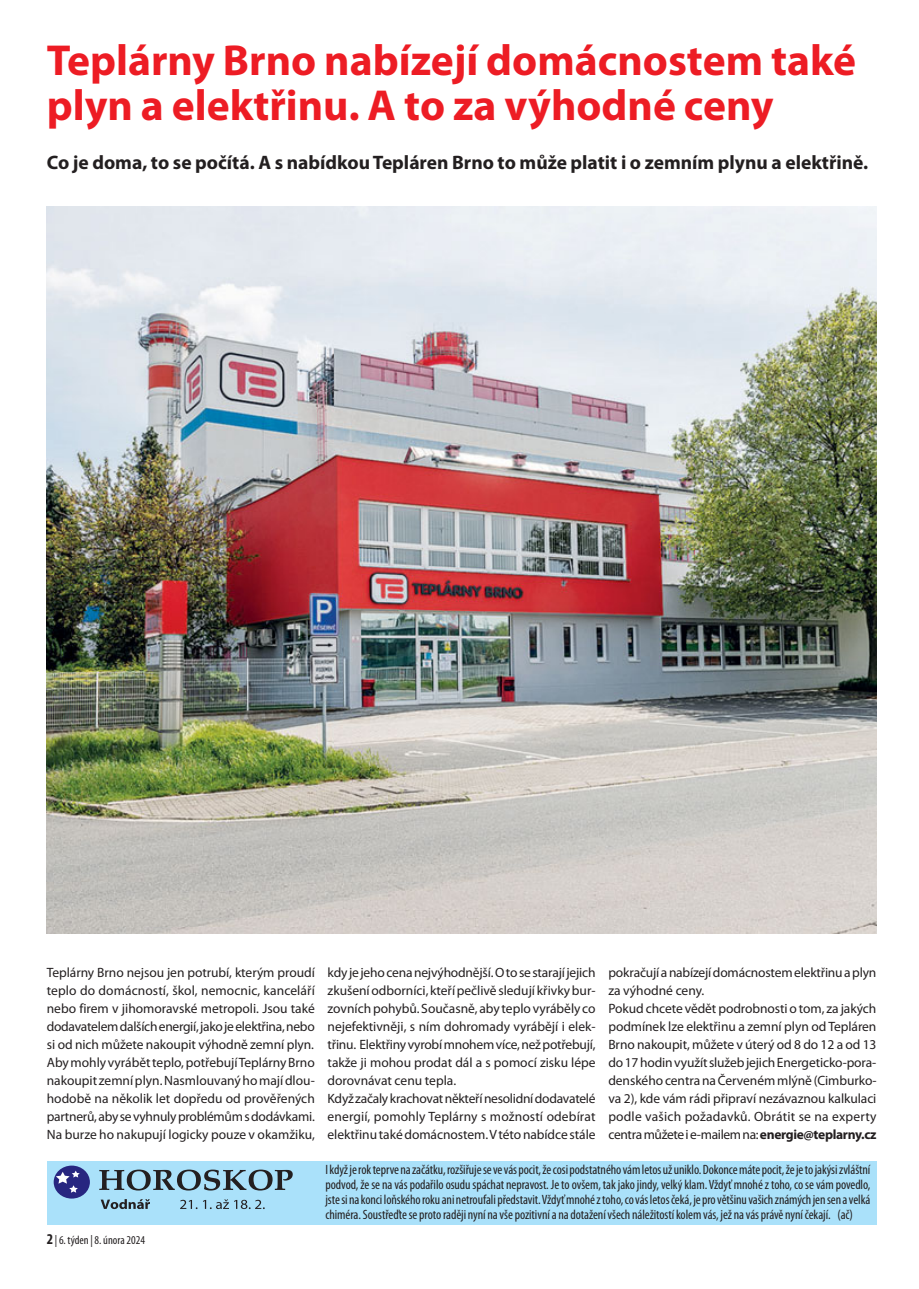
<style>
.page{position:relative;width:919px;height:1289px;background:#fff}
.page>*{position:absolute;margin:0;border:0;box-sizing:border-box;transform-origin:0 0}
.t1{font:700 43.5px/45px "Myriad Pro";color:#ed1c24}
.t2{font:700 19.5px "Myriad Pro";color:#231f20}
.t3{font:13.5px/18px "Myriad Pro";letter-spacing:-.005em;color:#231f20}
.t4{font:condensed 13.5px/15px "Myriad Pro";letter-spacing:-.005em;color:#231f20;text-align:justify}
.t5{font:condensed 12px "Myriad Pro";color:#231f20}
.s1{font-weight:700}
.s2{font-weight:700;font-size:15px}
</style>
<div class="page">
<div style="left:47px;top:1161px;width:829px;height:64px;background:#aae1fa"></div>
<svg style="left:99px;top:1169px;width:194px;height:21px"></svg>
<div style="left:54px;top:1165px;width:36px;height:33px;background:#272680;border-radius:50%"></div>
<svg style="left:56px;top:1170px;width:24px;height:22px"></svg>
<svg style="left:101px;top:1199px;width:49px;height:9px"></svg>
<svg style="left:180px;top:1199px;width:17px;height:9px"></svg>
<svg style="left:203px;top:1199px;width:62px;height:9px"></svg>
<img style="left:47px;top:206px;width:829px;height:727px">
<h1 class="t1" style="left:47px;top:42px;width:810px">Teplárny Brno nabízejí domácnostem také plyn a elektřinu. A to za výhodné ceny</h1>
<h2 class="t2" style="left:47px;top:155px;width:823px">Co je doma, to se počítá. A s nabídkou Tepláren Brno to může platit i o zemním plynu a elektřině.</h2>
<p class="t3" style="left:47px;top:965px;width:269px;text-align:justify">Teplárny Brno nejsou jen potrubí, kterým proudí teplo do domácností, škol, nemocnic, kanceláří nebo firem v jihomoravské metropoli. Jsou také dodavatelem dalších energií, jako je elektřina, nebo si od nich můžete nakoupit výhodně zemní plyn.<br>Aby mohly vyrábět teplo, potřebují Teplárny Brno nakoupit zemní plyn. Nasmlouvaný ho mají dlou&shy;hodobě na několik let dopředu od prověřených partnerů, aby se vyhnuly problémům s dodávkami.<br>Na burze ho nakupují logicky pouze v okamžiku,</p>
<p class="t3" style="left:327px;top:965px;width:269px">kdy je jeho cena nejvýhodnější. O to se starají jejich zkušení odborníci, kteří pečlivě sledují křivky bur&shy;zovních pohybů. Současně, aby teplo vyráběly co nejefektivněji, s ním dohromady vyrábějí i elek&shy;třinu. Elektřiny vyrobí mnohem více, než potřebují, takže ji mohou prodat dál a s pomocí zisku lépe dorovnávat cenu tepla.<br>Když začaly krachovat někteří nesolidní dodavatelé energií, pomohly Teplárny s možností odebírat elektřinu také domácnostem. V této nabídce stále</p>
<p class="t3" style="left:608px;top:965px;width:270px">pokračují a nabízejí domácnostem elektřinu a plyn za výhodné ceny.<br>Pokud chcete vědět podrobnosti o tom, za jakých podmínek lze elektřinu a zemní plyn od Tepláren Brno nakoupit, můžete v úterý od 8 do 12 a od 13 do 17 hodin využít služeb jejich Energeticko-pora&shy;denského centra na Červeném mlýně (Cimburko&shy;va 2), kde vám rádi připraví nezávaznou kalkulaci podle vašich požadavků. Obrátit se na experty centra můžete ie-mailem na: <span class="s1">energie@teplarny.cz</span></p>
<p class="t5" style="left:47px;top:1235px;width:100px"><span class="s2">2</span> | 6. týden | 8. února 2024</p>
<p class="t4" style="left:325px;top:1163px;width:546px">Ikdyž je rok teprve na začátku, rozšiřuje se ve vás pocit, že cosi podstatného vám letos už uniklo. Dokonce máte pocit, že je to jakýsi zvláštní podvod, že se na vás podařilo osudu spáchat nepravost. Je to ovšem, tak jako jindy, velký klam. Vždyť mnohé z toho, co se vám povedlo, jste si na konci loňského roku ani netroufali představit. Vždyť mnohé z toho, co vás letos čeká, je pro většinu vašich známých jen sen a velká chiméra. Soustřeďte se proto raději nyní na vše pozitivní a na dotažení všech náležitostí kolem vás, jež na vás právě nyní čekají. (ač)</p>
</div>
